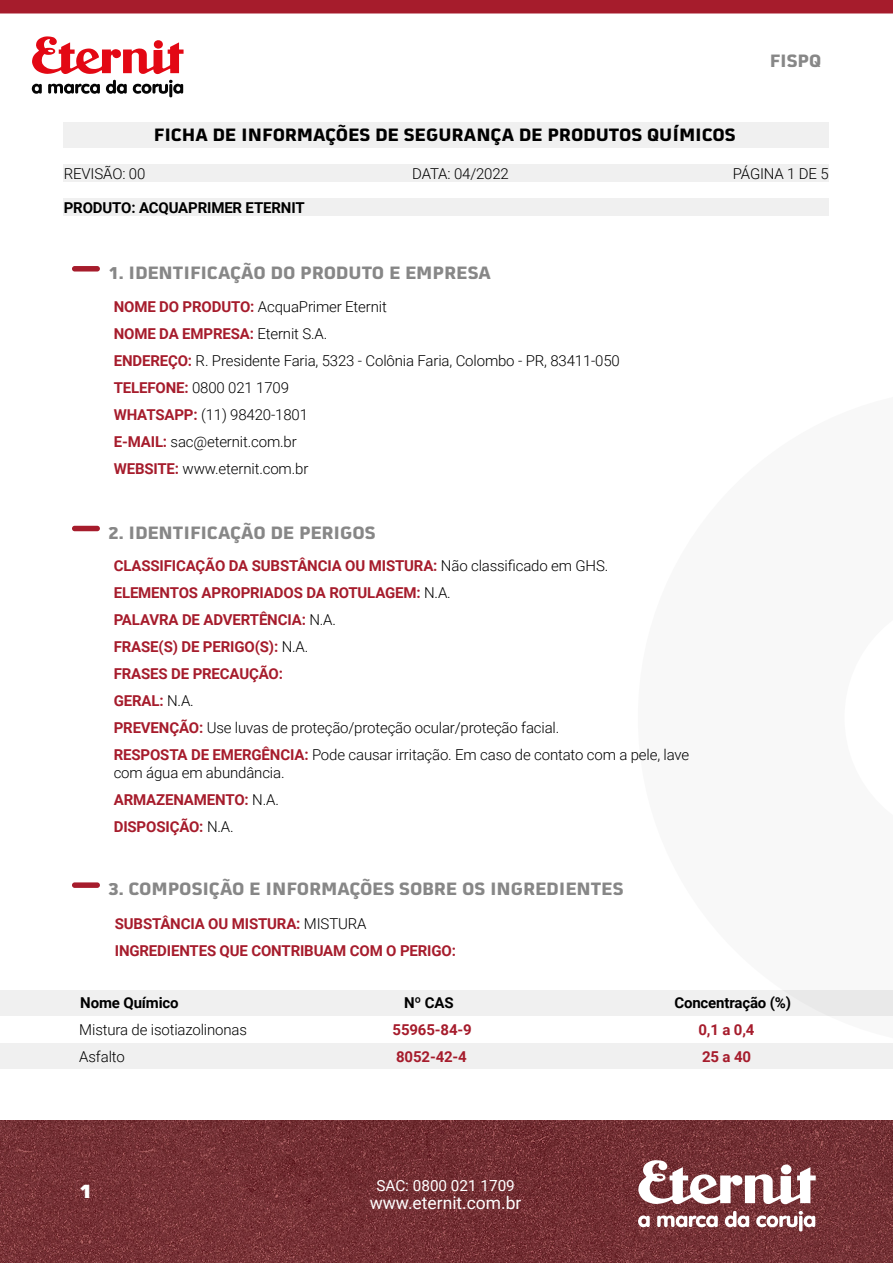
<style>
.page{position:relative;width:893px;height:1263px;background:#fff}
.page>*{position:absolute;margin:0;border:0;box-sizing:border-box;transform-origin:0 0}
.t1{font:900 19.5px "Martian B Thai";color:#fff}
.t2{font:700 17.55px "Martian B Thai";letter-spacing:-.01em;color:#878787}
.t3{font:700 17.55px "Martian B Thai";color:#000}
.t4{font:17.4px "Roboto";color:#fff}
.t5{font:15.3px "Roboto";color:#fff}
.t6{font:700 15px/27px "Roboto";letter-spacing:-.01em;color:#a61c2c}
.t7{font:300 15px/27px "Roboto";letter-spacing:-.01em;color:#000}
.t8{font:700 15px "Roboto";letter-spacing:-.01em;color:#000}
.s1{font-weight:700;color:#a61c2c}
.s2{font-weight:300;color:#000}
</style>
<div class="page">
<img style="left:0;top:1120px;width:892px;height:143px">
<svg style="left:638px;top:1159px;width:178px;height:45px"></svg>
<svg style="left:638px;top:1215px;width:12px;height:12px"></svg>
<svg style="left:657px;top:1215px;width:61px;height:12px"></svg>
<svg style="left:725px;top:1211px;width:24px;height:16px"></svg>
<svg style="left:756px;top:1211px;width:59px;height:20px"></svg>
<div style="left:64px;top:122px;width:765px;height:25px;background:#f0f0f0"></div>
<div style="left:64px;top:164px;width:765px;height:18px;background:#f0f0f0"></div>
<div style="left:64px;top:198px;width:765px;height:18px;background:#f0f0f0"></div>
<div style="left:0;top:990px;width:893px;height:25px;background:#f0f0f0"></div>
<div style="left:0;top:1043px;width:893px;height:25px;background:#f0f0f0"></div>
<svg style="left:0;top:0;width:893px;height:14px"></svg>
<div style="left:72px;top:266px;width:28px;height:5px;background:#a61c2c;border-radius:3px"></div>
<div style="left:72px;top:526px;width:28px;height:5px;background:#a61c2c;border-radius:3px"></div>
<div style="left:72px;top:882px;width:28px;height:6px;background:#a61c2c;border-radius:3px"></div>
<svg style="left:106px;top:80px;width:21px;height:14px"></svg>
<svg style="left:32px;top:84px;width:10px;height:10px"></svg>
<svg style="left:32px;top:36px;width:152px;height:38px"></svg>
<svg style="left:48px;top:84px;width:52px;height:10px"></svg>
<svg style="left:133px;top:80px;width:50px;height:17px"></svg>
<p class="t3" style="left:154px;top:120px;width:583px">FICHA DE INFORMAÇÕES DE SEGURANÇA DE PRODUTOS QUÍMICOS</p>
<p class="t2" style="left:770px;top:46px;width:53px">FISPQ</p>
<p class="t7" style="left:64px;top:160px;width:83px">REVISÃO: 00</p>
<p class="t7" style="left:412px;top:160px;width:98px">DATA: 04/2022</p>
<p class="t7" style="left:733px;top:160px;width:98px">PÁGINA 1 DE 5</p>
<p class="t8" style="left:64px;top:197px;width:242px">PRODUTO: ACQUAPRIMER ETERNIT</p>
<p class="t2" style="left:108px;top:258px;width:384px">1. IDENTIFICAÇÃO DO PRODUTO E EMPRESA</p>
<p class="t7" style="left:114px;top:292px;width:508px"><span class="s1">NOME DO PRODUTO:</span> AcquaPrimer Eternit<br><span class="s1">NOME DA EMPRESA:</span> Eternit S.A.<br><span class="s1">ENDEREÇO:</span> R. Presidente Faria, 5323 - Colônia Faria, Colombo - PR, 83411-050<br><span class="s1">TELEFONE:</span> 0800 021 1709<br><span class="s1">WHATSAPP:</span> (11) 98420-1801<br><span class="s1">E-MAIL:</span> sac@eternit.com.br<br><span class="s1">WEBSITE:</span> www.eternit.com.br</p>
<p class="t2" style="left:108px;top:517px;width:269px">2. IDENTIFICAÇÃO DE PERIGOS</p>
<p class="t6" style="left:114px;top:552px;width:577px">CLASSIFICAÇÃO DA SUBSTÂNCIA OU MISTURA: <span class="s2">Não classificado em GHS.<br></span>ELEMENTOS APROPRIADOS DA ROTULAGEM: <span class="s2">N.A.<br></span>PALAVRA DE ADVERTÊNCIA: <span class="s2">N.A.<br></span>FRASE(S) DE PERIGO(S): <span class="s2">N.A.<br></span>FRASES DE PRECAUÇÃO:<br>GERAL: <span class="s2">N.A.<br></span>PREVENÇÃO: <span class="s2">Use luvas de proteção/proteção ocular/proteção facial.<br></span>RESPOSTA DE EMERGÊNCIA: <span class="s2">Pode causar irritação. Em caso de contato com a pele, lave</span></p>
<p class="t7" style="left:114px;top:759px;width:172px">com água em abundância.<br><span class="s1">ARMAZENAMENTO:</span> N.A.<br><span class="s1">DISPOSIÇÃO:</span> N.A.</p>
<p class="t2" style="left:108px;top:874px;width:517px">3. COMPOSIÇÃO E INFORMAÇÕES SOBRE OS INGREDIENTES</p>
<p class="t6" style="left:115px;top:909px;width:343px">SUBSTÂNCIA OU MISTURA: <span class="s2">MISTURA<br></span>INGREDIENTES QUE CONTRIBUAM COM O PERIGO:</p>
<p class="t8" style="left:80px;top:992px;width:100px">Nome Químico</p>
<p class="t8" style="left:404px;top:992px;width:51px">Nº CAS</p>
<p class="t8" style="left:674px;top:992px;width:118px">Concentração (%)</p>
<p class="t7" style="left:79px;top:1015px;width:169px">Mistura de isotiazolinonas</p>
<p class="t6" style="left:393px;top:1015px;width:81px">55965-84-9</p>
<p class="t6" style="left:698px;top:1015px;width:58px">0,1 a 0,4</p>
<p class="t7" style="left:79px;top:1042px;width:47px">Asfalto</p>
<p class="t6" style="left:396px;top:1042px;width:72px">8052-42-4</p>
<p class="t6" style="left:702px;top:1042px;width:51px">25 a 40</p>
<h1 class="t1" style="left:79px;top:1174px;width:14px">1</h1>
<p class="t5" style="left:376px;top:1175px;width:140px">SAC: 0800 021 1709</p>
<p class="t4" style="left:370px;top:1191px;width:153px">www.eternit.com.br</p>
</div>
